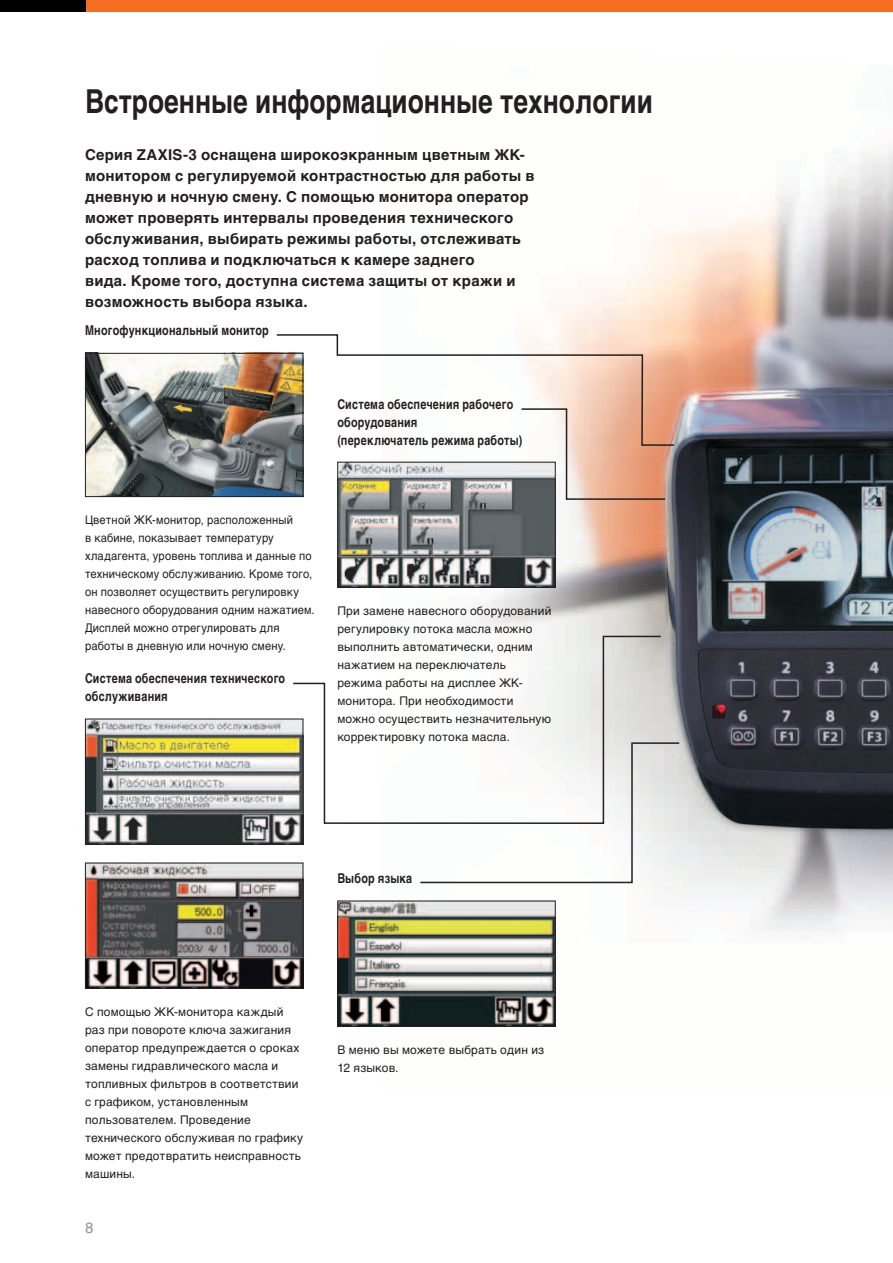
<style>
.page{position:relative;width:893px;height:1263px;background:#fff}
.page>*{position:absolute;margin:0;border:0;box-sizing:border-box;transform-origin:0 0}
.t1{font:700 33px "Helvetica Cyr";color:#231f20;scale:.8 1}
.t2{font:700 15px/21px "Helvetica Cyr";letter-spacing:.015em;color:#231f20}
.t3{font:15px "Helvetica Cyr Upright";color:#939598}
.t4{font:700 13.5px/18px "Helvetica Cyr";letter-spacing:.02em;color:#231f20;scale:.8 1}
.t5{font:12px/18px "Helvetica Cyr Upright";letter-spacing:.015em;color:#231f20}
.t6{font:12px/18px "Helvetica Cyr Upright";letter-spacing:.015em;color:#231f20;scale:.93 1}
</style>
<div class="page">
<img style="left:382px;top:147px;width:511px;height:786px">
<img style="left:87px;top:355px;width:188px;height:140px">
<div style="left:85px;top:353px;width:218px;height:144px;border:1px solid #231f20"></div>
<img style="left:87px;top:721px;width:188px;height:122px">
<div style="left:85px;top:719px;width:218px;height:126px;border:1px solid #231f20"></div>
<img style="left:87px;top:865px;width:214px;height:122px">
<div style="left:85px;top:863px;width:218px;height:126px;border:1px solid #231f20"></div>
<img style="left:339px;top:903px;width:215px;height:122px">
<div style="left:337px;top:901px;width:219px;height:126px;border:1px solid #231f20"></div>
<div style="left:0;top:0;width:893px;height:11px;background:#f36e21"></div>
<div style="left:0;top:0;width:85px;height:11px;background:#000"></div>
<svg style="left:275px;top:333px;width:406px;height:551px"></svg>
<h1 class="t1" style="left:85px;top:89px;width:711px">Встроенные информационные технологии</h1>
<p class="t2" style="left:85px;top:145px;width:451px">Серия ZAXIS-3 оснащена широкоэкранным цветным ЖК&shy;монитором с регулируемой контрастностью для работы в дневную и ночную смену. С помощью монитора оператор может проверять интервалы проведения технического обслуживания, выбирать режимы работы, отслеживать расход топлива и подключаться к камере заднего<br>вида. Кроме того, доступна система защиты от кражи и возможность выбора языка.</p>
<p class="t4" style="left:85px;top:322px;width:231px">Многофункциональный монитор</p>
<p class="t4" style="left:337px;top:396px;width:233px">Система обеспечения рабочего оборудования<br>(переключатель режима работы)</p>
<p class="t6" style="left:85px;top:512px;width:248px">Цветной ЖК-монитор, расположенный<br>в кабине, показывает температуру хладагента, уровень топлива и данные по техническому обслуживанию. Кроме того, он позволяет осуществить регулировку навесного оборудования одним нажатием.<br>Дисплей можно отрегулировать для работы в дневную или ночную смену.</p>
<p class="t4" style="left:85px;top:671px;width:252px">Система обеспечения технического обслуживания</p>
<p class="t5" style="left:337px;top:603px;width:216px">При замене навесного оборудований регулировку потока масла можно выполнить автоматически, одним нажатием на переключатель режима работы на дисплее ЖК&shy;монитора. При необходимости можно осуществить незначительную корректировку потока масла.</p>
<p class="t4" style="left:337px;top:870px;width:95px">Выбор языка</p>
<p class="t5" style="left:85px;top:1004px;width:220px">С помощью ЖК-монитора каждый раз при повороте ключа зажигания оператор предупреждается о сроках замены гидравлического масла и топливных фильтров в соответствии с графиком, установленным пользователем. Проведение технического обслуживая по графику может предотвратить неисправность машины.</p>
<p class="t3" style="left:85px;top:1222px;width:10px">8</p>
<p class="t5" style="left:337px;top:1042px;width:208px">В меню вы можете выбрать один из<br>12 языков.</p>
</div>
